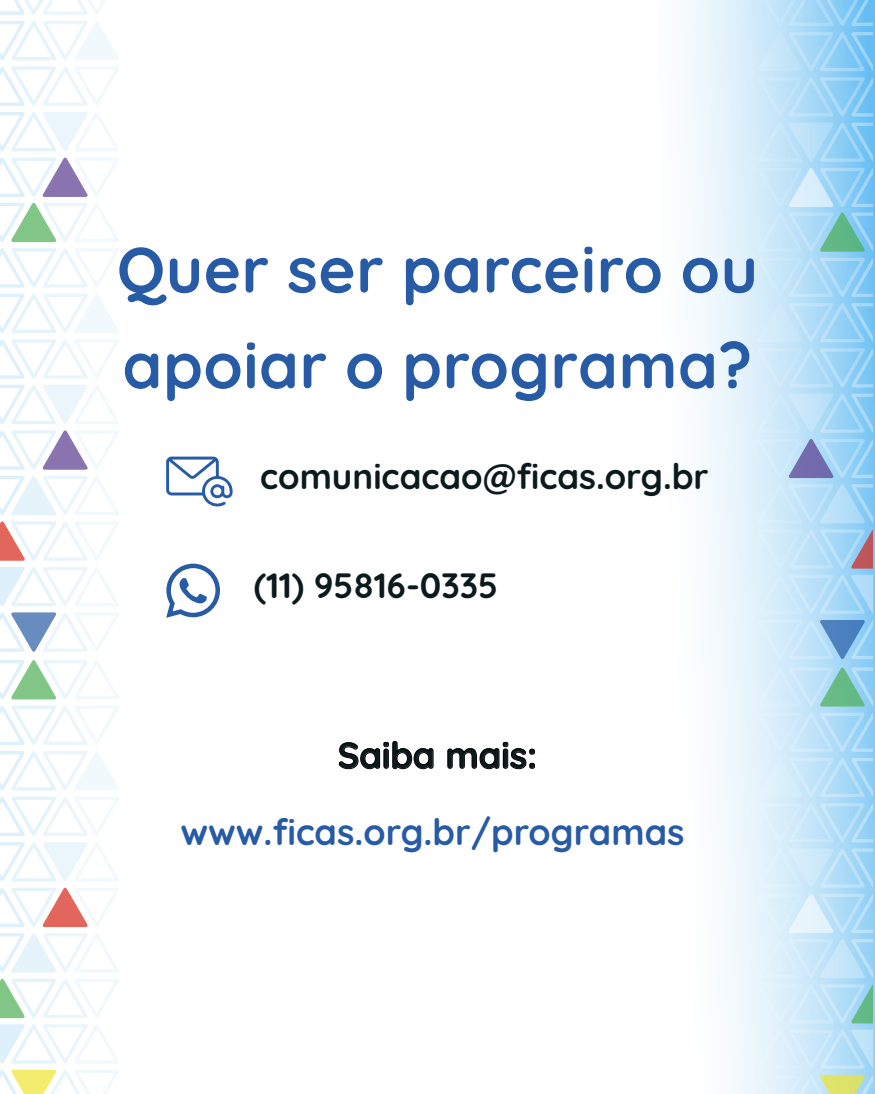
<style>
.page{position:relative;width:875px;height:1094px;background:#fff}
.page>*{position:absolute;margin:0;border:0;box-sizing:border-box;transform-origin:0 0}
.t1{font:700 63.8px/95.7px "Quicksand";letter-spacing:.01em;color:#285ba6}
.t2{font:700 36.08px "Quicksand";color:#285ba6}
.t3{font:700 36.08px "Quicksand";color:#0a1a1d}
.t4{font:700 35px "Quicksand";color:#0a1a1d}
</style>
<div class="page">
<svg style="left:683px;top:0;width:192px;height:1094px"></svg>
<svg style="left:757px;top:348px;width:116px;height:39px;background:#b2ddf8"></svg>
<svg style="left:757px;top:303px;width:116px;height:39px;background:#b1ddf8"></svg>
<svg style="left:757px;top:894px;width:116px;height:39px;background:#cbe8f9"></svg>
<svg style="left:757px;top:848px;width:116px;height:39px;background:#c5e5f9"></svg>
<svg style="left:757px;top:803px;width:116px;height:39px;background:#c3e4f9"></svg>
<svg style="left:757px;top:758px;width:116px;height:39px;background:#c2e4f9"></svg>
<svg style="left:757px;top:394px;width:116px;height:358px;background:#b5daf1"></svg>
<svg style="left:757px;top:939px;width:116px;height:155px;background:#cae7f1"></svg>
<svg style="left:757px;top:168px;width:116px;height:129px;background:#abdaf0"></svg>
<svg style="left:757px;top:123px;width:116px;height:39px;background:#abdaf7"></svg>
<svg style="left:757px;top:77px;width:116px;height:39px;background:#a7d8f7"></svg>
<svg style="left:757px;top:32px;width:116px;height:39px;background:#a6d8f7"></svg>
<svg style="left:757px;top:0;width:116px;height:26px;background:#a3d7f7"></svg>
<svg style="left:0;top:339px;width:119px;height:40px"></svg>
<svg style="left:0;top:294px;width:119px;height:39px"></svg>
<svg style="left:0;top:797px;width:119px;height:39px"></svg>
<svg style="left:0;top:751px;width:119px;height:39px"></svg>
<svg style="left:0;top:385px;width:119px;height:360px"></svg>
<svg style="left:0;top:842px;width:119px;height:252px"></svg>
<svg style="left:0;top:112px;width:119px;height:176px"></svg>
<svg style="left:0;top:66px;width:119px;height:40px"></svg>
<svg style="left:0;top:21px;width:119px;height:39px"></svg>
<svg style="left:0;top:0;width:106px;height:15px"></svg>
<svg style="left:166px;top:457px;width:67px;height:50px"></svg>
<svg style="left:166px;top:564px;width:54px;height:54px"></svg>
<svg style="left:339px;top:741px;width:94px;height:28px"></svg>
<svg style="left:448px;top:742px;width:87px;height:27px"></svg>
<h1 class="t1" style="left:117px;top:217px;width:643px">Quer ser parceiro ou apoiar o programa?</h1>
<p class="t4" style="left:260px;top:448px;width:450px">comunicacao@ficas.org.br</p>
<p class="t4" style="left:254px;top:557px;width:246px">(11) 95816-0335</p>
<p class="t3" style="left:338px;top:725px;width:201px">Saiba mais:</p>
<p class="t2" style="left:180px;top:802px;width:506px">www.ficas.org.br/programas</p>
</div>
